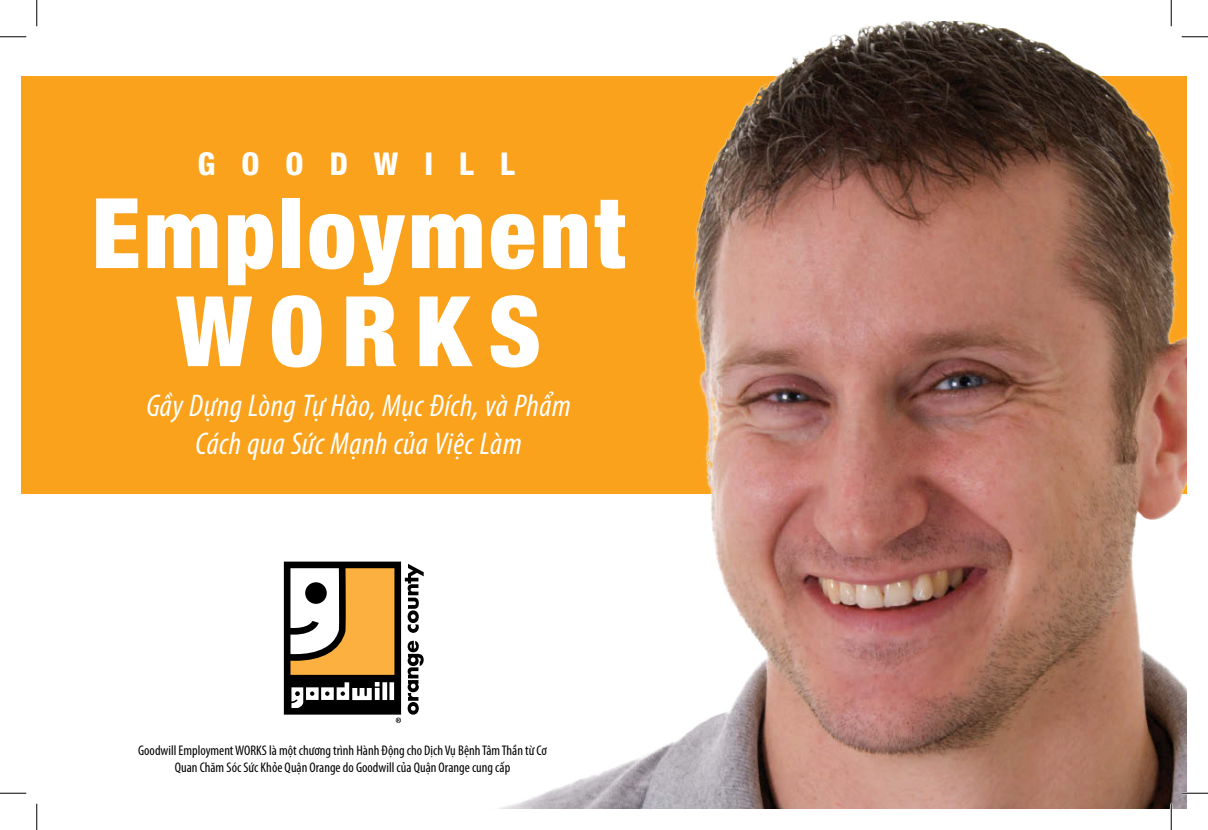
<style>
.page{position:relative;width:1208px;height:830px;background:#fff}
.page>*{position:absolute;margin:0;border:0;box-sizing:border-box;transform-origin:0 0}
.t1{font:900 condensed 97.48px/98px "Helvetica Neue LT Std";letter-spacing:.04em;color:#fff;text-align:center}
.t2{font:italic condensed 31.5px/37.8px "Myriad Pro";letter-spacing:.015em;color:#fff;text-align:center}
.t3{font:800 condensed 31.5px "Helvetica Neue LT Std";letter-spacing:.825em;color:#fff}
.t4{font:condensed 14px/16.8px "Myriad Pro";color:#000;text-align:center}
</style>
<div class="page">
<div style="left:21px;top:76px;width:1165px;height:417px;background:#faa21b"></div>
<img style="left:460px;top:21px;width:726px;height:787px">
<svg style="left:284px;top:561px;width:139px;height:162px"></svg>
<hr style="left:1181px;top:36px;width:27px;height:2px;background:#fff">
<hr style="left:1181px;top:792px;width:27px;height:2px;background:#fff">
<hr style="left:1170px;top:0;width:2px;height:26px;background:#fff">
<hr style="left:1170px;top:803px;width:2px;height:27px;background:#fff">
<svg style="left:0;top:36px;width:26px;height:1px"></svg>
<svg style="left:1181px;top:36px;width:27px;height:1px"></svg>
<svg style="left:0;top:792px;width:26px;height:1px"></svg>
<svg style="left:1181px;top:792px;width:27px;height:1px"></svg>
<svg style="left:36px;top:0;width:1px;height:26px"></svg>
<svg style="left:36px;top:803px;width:1px;height:27px"></svg>
<svg style="left:1170px;top:0;width:1px;height:26px"></svg>
<svg style="left:1170px;top:803px;width:1px;height:27px"></svg>
<h2 class="t3" style="left:198px;top:144px;width:318px">GOODWILL</h2>
<h1 class="t1" style="left:92px;top:183px;width:535px">Employment<br>WORKS</h1>
<h2 class="t2" style="left:146px;top:386px;width:426px">Gầy Dựng Lòng Tự Hào, Mục Đích, và Phẩm<br>Cách qua Sức Mạnh của Việc Làm</h2>
<p class="t4" style="left:138px;top:741px;width:410px">Goodwill Employment WORKS là một chương trình Hành Động cho Dịch Vụ Bệnh Tâm Thần từ Cơ<br>Quan Chăm Sóc Sức Khỏe Quận Orange do Goodwill của Quận Orange cung cấp</p>
</div>
